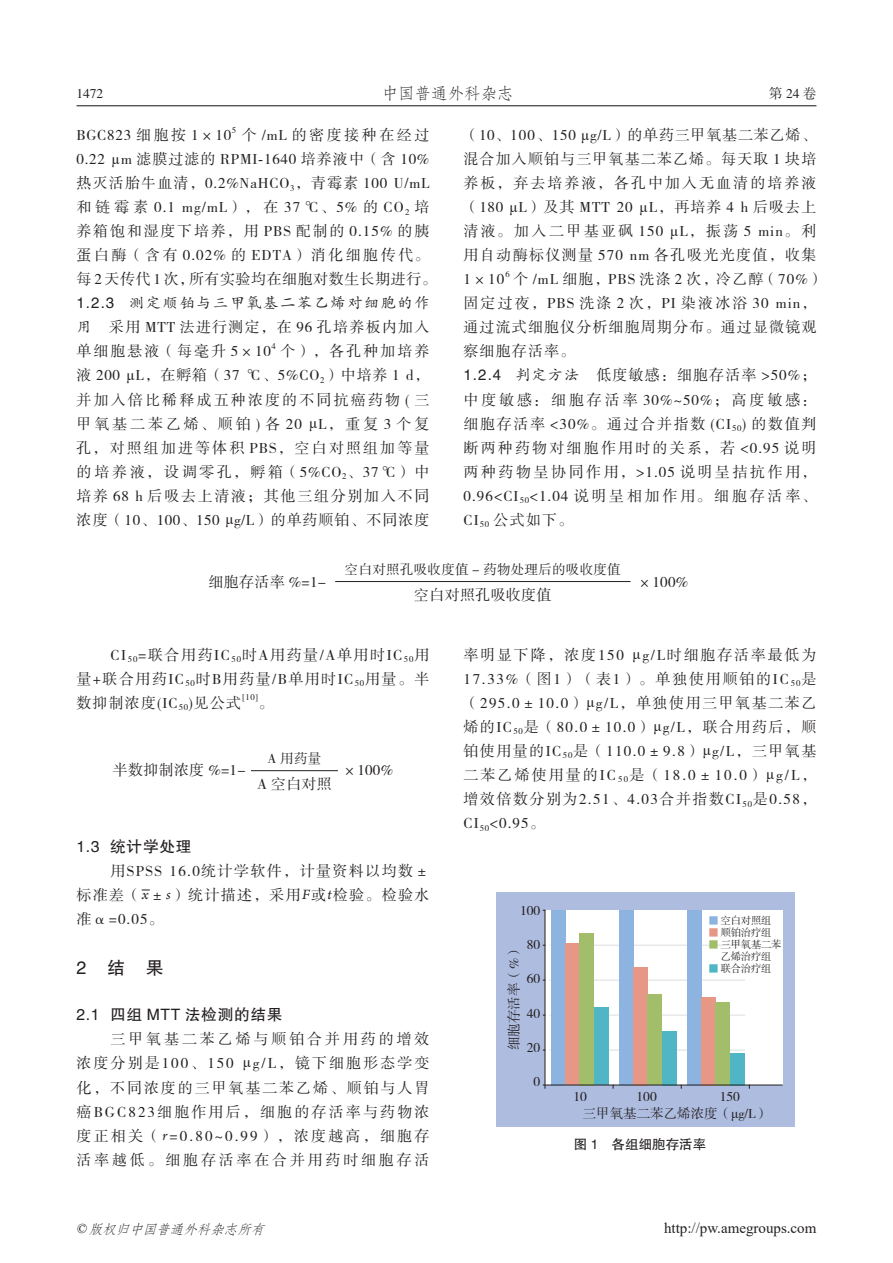
<style>
.page{position:relative;width:893px;height:1263px;background:#fff}
.page>*{position:absolute;margin:0;border:0;box-sizing:border-box;transform-origin:0 0}
.t1{font:18px "FZHTK GBK1 0";color:#231f20}
.t2{font:16.5px "FZFSK GBK1 0";color:#231f20}
.t3{font:15.75px "FZHTK GBK1 0";letter-spacing:.04em;color:#231f20}
.t4{font:15px/24px "FZSSK GBK1 0";letter-spacing:.095em;color:#231f20;text-align:justify}
.t5{font:15px/24px "FZSSK GBK1 0";letter-spacing:.115em;color:#231f20}
.t6{font:15px/24px "FZSSK GBK1 0";letter-spacing:.075em;color:#231f20}
.t7{font:15px "Times New Roman";color:#231f20}
.t8{font:15px "FZKTK GBK1 0";letter-spacing:.12em;color:#231f20}
.t9{font:15px "FZSSK GBK1 0";letter-spacing:.055em;color:#231f20}
.t10{font:15px "FZSSK GBK1 0";letter-spacing:.02em;color:#231f20}
.t11{font:13.5px/16.5px "FZSSK GBK1 0";color:#231f20}
.t12{font:13.5px "FZSSK GBK1 0";letter-spacing:.02em;color:#231f20}
.t13{font:italic 13.5px "FZFSK GBK1 0";color:#231f20}
.t14{font:13.5px "FZHTK GBK1 0";color:#231f20}
.t15{font:10.5px/12px "FZSSK GBK1 0";letter-spacing:-.02em;color:#231f20}
.t16{font:8.7px "FZSSK GBK1 0";color:#231f20}
.s1{font-family:"Times New Roman"}
.s2{font-family:"FZHTK GBK1 0"}
.s3{font-family:"FZKTK GBK1 0"}
.s4{font-family:"Arno Pro";font-style:italic}
.s5{color:#8db3e1}
.s6{color:#e79786}
.s7{color:#a2be6a}
.s8{color:#50b6c5}
</style>
<div class="page">
<hr style="left:77px;top:105px;width:739px;height:1px;background:#231f20">
<hr style="left:251px;top:770px;width:87px;height:1px;background:#231f20">
<div style="left:496px;top:893px;width:298px;height:234px;background:#aebcdf"></div>
<div style="left:545px;top:910px;width:238px;height:175px;background:#fff"></div>
<hr style="left:549px;top:980px;width:196px;height:1px;background:#dcdddf">
<hr style="left:549px;top:945px;width:196px;height:1px;background:#dcdddf">
<hr style="left:549px;top:1015px;width:196px;height:1px;background:#dcdddf">
<hr style="left:549px;top:1050px;width:196px;height:1px;background:#dcdddf">
<hr style="left:545px;top:910px;width:1px;height:179px;background:#231f20">
<div style="left:551px;top:910px;width:14px;height:175px;background:#8db3e1"></div>
<div style="left:565px;top:943px;width:15px;height:142px;background:#e79786"></div>
<div style="left:580px;top:933px;width:14px;height:152px;background:#a2be6a"></div>
<div style="left:594px;top:1007px;width:14px;height:78px;background:#50b6c5"></div>
<div style="left:619px;top:910px;width:14px;height:175px;background:#8db3e1"></div>
<div style="left:633px;top:967px;width:15px;height:118px;background:#e79786"></div>
<div style="left:648px;top:994px;width:14px;height:91px;background:#a2be6a"></div>
<div style="left:662px;top:1031px;width:14px;height:54px;background:#50b6c5"></div>
<div style="left:687px;top:910px;width:14px;height:175px;background:#8db3e1"></div>
<div style="left:701px;top:997px;width:15px;height:88px;background:#e79786"></div>
<div style="left:716px;top:1002px;width:14px;height:83px;background:#a2be6a"></div>
<div style="left:730px;top:1053px;width:14px;height:32px;background:#50b6c5"></div>
<hr style="left:543px;top:1085px;width:240px;height:1px;background:#231f20">
<hr style="left:335px;top:581px;width:295px;height:1px;background:#231f20">
<p class="t11" style="left:77px;top:86px;width:28px">1472</p>
<p class="t2" style="left:382px;top:85px;width:133px">中国普通外科杂志</p>
<p class="t11" style="left:769px;top:86px;width:49px">第24卷</p>
<p class="t9" style="left:77px;top:127px;width:156px">BGC823 细胞按 1×10</p>
<p class="t16" style="left:232px;top:125px;width:6px">5</p>
<p class="t6" style="left:77px;top:124px;width:362px;text-indent:165px">个 /mL 的密度接种在经过<br>0.22 <span class="s1">µ</span>m 滤膜过滤的 RPMI<span class="s1">-</span>1640 培养液中（含 10%热灭活胎牛血清，0.2%NaHCO<sub>3</sub>，青霉素 100 U/mL和链霉素 0.1 mg/mL），在 37 ℃、5% 的 CO<sub>2</sub> 培养箱饱和湿度下培养，用 PBS 配制的 0.15% 的胰蛋白酶（含有 0.02% 的 EDTA）消化细胞传代。每 2 天传代 1 次，所有实验均在细胞对数生长期进行。</p>
<p class="t8" style="left:77px;top:296px;width:354px"><span class="s2">1.2.3</span> 测定顺铂与三甲氧基二苯乙烯对细胞的作</p>
<p class="t4" style="left:77px;top:316px;width:354px"><span class="s3">用　</span>采用 MTT 法进行测定，在 96 孔培养板内加入单细胞悬液（每毫升 5×10</p>
<p class="t16" style="left:272px;top:341px;width:6px">4</p>
<p class="t4" style="left:77px;top:340px;width:354px;text-indent:204px">个），各孔种加培养液 200 <span class="s1">μ</span>L，在孵箱（37 ℃、5%CO<sub>2</sub>）中培养 1 d，并加入倍比稀释成五种浓度的不同抗癌药物 ( 三甲氧基二苯乙烯、顺铂 ) 各 20 <span class="s1">μ</span>L，重复 3 个复孔，对照组加进等体积 PBS，空白对照组加等量的培养液，设调零孔，孵箱（5%CO<sub>2</sub>、37℃）中培养 68 h 后吸去上清液；其他三组分别加入不同浓度（10、100、150 <span class="s1">μ</span>g/L）的单药顺铂、不同浓度</p>
<p class="t4" style="left:463px;top:124px;width:354px">（10、100、150 <span class="s1">μ</span>g/L）的单药三甲氧基二苯乙烯、混合加入顺铂与三甲氧基二苯乙烯。每天取 1 块培养板，弃去培养液，各孔中加入无血清的培养液（180 <span class="s1">μ</span>L）及其 MTT 20 <span class="s1">μ</span>L，再培养 4 h 后吸去上清液。加入二甲基亚砜 150 <span class="s1">μ</span>L，振荡 5 min。利用自动酶标仪测量 570 nm 各孔吸光光度值，收集1×10</p>
<p class="t16" style="left:505px;top:269px;width:6px">6</p>
<p class="t5" style="left:463px;top:268px;width:362px;text-indent:50px">个 /mL 细胞，PBS 洗涤 2 次，冷乙醇（70%）固定过夜，PBS 洗涤 2 次，PI 染液冰浴 30 min，通过流式细胞仪分析细胞周期分布。通过显微镜观察细胞存活率。<br><span class="s2">1.2.4</span> <span class="s3">判定方法　</span>低度敏感：细胞存活率 &gt;50%；中度敏感：细胞存活率 30%~50%；高度敏感：细胞存活率 &lt;30%。通过合并指数 (CI<sub>50</sub>) 的数值判断两种药物对细胞作用时的关系，若 &lt;0.95 说明两种药物呈协同作用，&gt;1.05 说明呈拮抗作用，<br>0.96&lt;CI<sub>50</sub>&lt;1.04 说明呈相加作用。细胞存活率、<br>CI<sub>50</sub> 公式如下。</p>
<p class="t4" style="left:209px;top:570px;width:119px">细胞存活率 %=1-</p>
<p class="t12" style="left:345px;top:562px;width:277px">空白对照孔吸收度值 - 药物处理后的吸收度值</p>
<p class="t10" style="left:414px;top:586px;width:139px">空白对照孔吸收度值</p>
<p class="t4" style="left:637px;top:570px;width:52px">×100%</p>
<p class="t4" style="left:77px;top:643px;width:354px;text-indent:34px">CI<sub>50</sub>=联合用药IC<sub>50</sub>时A用药量/A单用时IC<sub>50</sub>用量+联合用药IC<sub>50</sub>时B用药量/B单用时IC<sub>50</sub>用量。半数抑制浓度(IC<sub>50</sub>)见公式</p>
<p class="t16" style="left:242px;top:693px;width:17px">[10]</p>
<p class="t4" style="left:258px;top:691px;width:16px">。</p>
<p class="t4" style="left:113px;top:759px;width:134px">半数抑制浓度 %=1-</p>
<p class="t11" style="left:268px;top:750px;width:55px">A 用药量</p>
<p class="t4" style="left:257px;top:772px;width:76px">A 空白对照</p>
<p class="t4" style="left:342px;top:759px;width:52px">×100%</p>
<p class="t3" style="left:77px;top:838px;width:116px">1.3 统计学处理</p>
<p class="t4" style="left:77px;top:859px;width:355px;text-indent:34px">用SPSS 16.0统计学软件，计量资料以均数±标准差（<span class="s4">x</span>±<span class="s4">s</span>）统计描述，采用<span class="s4">F</span>或<span class="s4">t</span>检验。检验水准α=0.05。</p>
<p class="t1" style="left:77px;top:958px;width:89px">2　结　果</p>
<p class="t3" style="left:77px;top:1006px;width:208px">2.1 四组 MTT 法检测的结果</p>
<p class="t4" style="left:77px;top:1027px;width:355px;text-indent:34px">三甲氧基二苯乙烯与顺铂合并用药的增效浓度分别是100、150 <span class="s1">μ</span>g/L，镜下细胞形态学变化，不同浓度的三甲氧基二苯乙烯、顺铂与人胃癌BGC823细胞作用后，细胞的存活率与药物浓度正相关（<span class="s4">r</span>=0.80~0.99），浓度越高，细胞存活率越低。细胞存活率在合并用药时细胞存活</p>
<p class="t4" style="left:463px;top:643px;width:354px">率明显下降，浓度150 <span class="s1">μ</span>g/L时细胞存活率最低为17.33%（图1）（表1）。单独使用顺铂的IC<sub>50</sub>是（295.0±10.0）<span class="s1">μ</span>g/L，单独使用三甲氧基二苯乙烯的IC<sub>50</sub>是（80.0±10.0）<span class="s1">μ</span>g/L，联合用药后，顺铂使用量的IC<sub>50</sub>是（110.0±9.8）<span class="s1">μ</span>g/L，三甲氧基二苯乙烯使用量的IC<sub>50</sub>是（18.0±10.0）<span class="s1">μ</span>g/L，增效倍数分别为2.51、4.03合并指数CI<sub>50</sub>是0.58，CI<sub>50</sub>&lt;0.95。</p>
<p class="t11" style="left:520px;top:903px;width:22px">100</p>
<p class="t11" style="left:527px;top:937px;width:15px">80</p>
<p class="t11" style="left:527px;top:971px;width:15px">60</p>
<p class="t11" style="left:527px;top:1005px;width:15px">40</p>
<p class="t11" style="left:527px;top:1039px;width:15px">20</p>
<p class="t11" style="left:533px;top:1074px;width:8px">0</p>
<p class="t11" style="left:506px;top:1050px;width:107px;rotate:-90deg">细胞存活率（%）</p>
<p class="t15" style="left:708px;top:915px;width:65px"><span class="s5">■</span> 空白对照组</p>
<p class="t15" style="left:708px;top:927px;width:65px"><span class="s6">■</span> 顺铂治疗组</p>
<p class="t15" style="left:708px;top:939px;width:75px"><span class="s7">■</span> 三甲氧基二苯　 乙烯治疗组</p>
<p class="t15" style="left:708px;top:963px;width:65px"><span class="s8">■</span> 联合治疗组</p>
<p class="t11" style="left:583px;top:1089px;width:188px;text-indent:137px">150<br>三甲氧基二苯乙烯浓度（<span class="s1">μ</span>g/L）</p>
<p class="t11" style="left:573px;top:1089px;width:15px">10</p>
<p class="t11" style="left:637px;top:1089px;width:22px">100</p>
<p class="t14" style="left:574px;top:1137px;width:134px">图 1　各组细胞存活率</p>
<p class="t13" style="left:76px;top:1221px;width:194px"><span class="s1">©</span> 版权归中国普通外科杂志所有</p>
<p class="t7" style="left:664px;top:1217px;width:154px">http://pw.amegroups.com</p>
</div>
